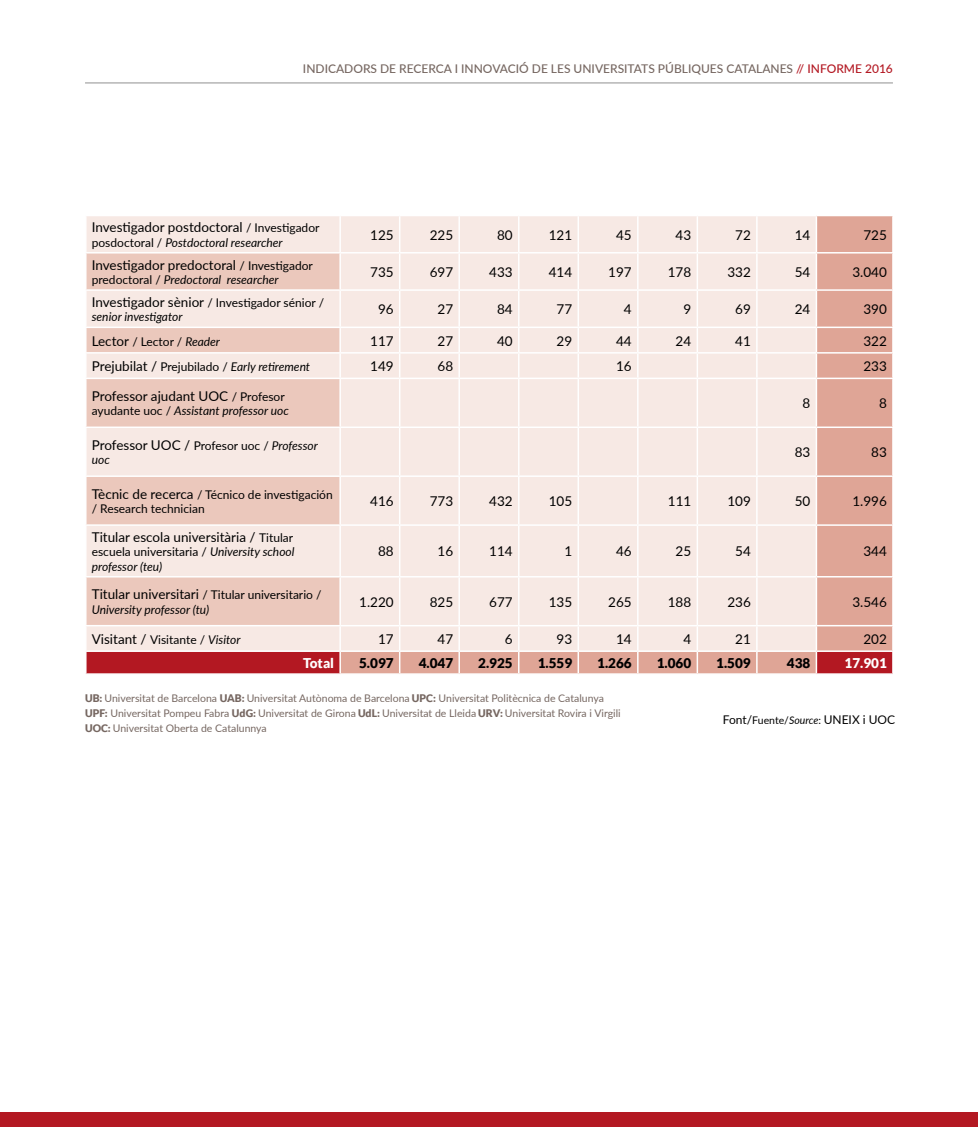
<style>
.page{position:relative;width:978px;height:1127px;background:#fff}
.page>*{position:absolute;margin:0;border:0;box-sizing:border-box;transform-origin:0 0}
.t1{font:13.5px "Lato";color:#000}
.t2{font:900 13.5px "Lato";color:#000}
.t3{font:900 13.5px "Lato";color:#fff}
.t4{font:italic 12px/14.4px "Lato";color:#000}
.t5{font:12px/14.4px "Lato";color:#000}
.t6{font:500 12px "Lato";color:#766761}
.t7{font:10.5px/15px "Lato";color:#766761}
.s1{color:#b31822}
.s2{font-size:12px}
.s3{font-style:normal}
.s4{font-size:13.5px}
.s5{font-style:italic}
.s6{font-style:normal;font-size:13.5px}
.s7{font-style:italic;font-size:12px}
.s8{font-weight:900}
.s9{font-size:10.5px}
.s10{font-style:italic;font-size:10.5px}
</style>
<div class="page">
<hr style="left:85px;top:82px;width:808px;height:1px;background:#9d9d9c">
<div style="left:0;top:1112px;width:978px;height:15px;background:#b31822"></div>
<svg style="left:86px;top:216px;width:807px;height:457px;background:#f1dad3"></svg>
<hr style="left:892px;top:652px;width:2px;height:21px;background:#fff">
<p class="t6" style="left:303px;top:60px;width:591px">INDICADORS DE RECERCA I INNOVACIÓ DE LES UNIVERSITATS PÚBLIQUES CATALANES <span class="s1">// INFORME 2016</span></p>
<p class="t1" style="left:92px;top:218px;width:229px">Investigador postdoctoral <span class="s2">/ Investigador</span></p>
<p class="t4" style="left:92px;top:235px;width:192px"><span class="s3">posdoctoral /</span> Postdoctoral researcher</p>
<p class="t1" style="left:92px;top:255px;width:223px">Investigador predoctoral <span class="s2">/ Investigador</span></p>
<p class="t4" style="left:92px;top:272px;width:188px"><span class="s3">predoctoral /</span> Predoctoral researcher</p>
<p class="t1" style="left:370px;top:225px;width:25px">125</p>
<p class="t1" style="left:430px;top:225px;width:25px">225</p>
<p class="t1" style="left:497px;top:225px;width:17px">80</p>
<p class="t1" style="left:549px;top:225px;width:25px">121</p>
<p class="t1" style="left:616px;top:225px;width:17px">45</p>
<p class="t1" style="left:676px;top:225px;width:17px">43</p>
<p class="t1" style="left:735px;top:225px;width:17px">72</p>
<p class="t1" style="left:795px;top:225px;width:17px">14</p>
<p class="t1" style="left:863px;top:225px;width:25px">725</p>
<p class="t1" style="left:370px;top:262px;width:25px">735</p>
<p class="t1" style="left:430px;top:262px;width:25px">697</p>
<p class="t1" style="left:489px;top:262px;width:25px">433</p>
<p class="t1" style="left:549px;top:262px;width:25px">414</p>
<p class="t1" style="left:608px;top:262px;width:25px">197</p>
<p class="t1" style="left:668px;top:262px;width:25px">178</p>
<p class="t1" style="left:727px;top:262px;width:25px">332</p>
<p class="t1" style="left:795px;top:262px;width:17px">54</p>
<p class="t1" style="left:852px;top:262px;width:36px">3.040</p>
<p class="t5" style="left:92px;top:295px;width:234px"><span class="s4">Investigador sènior</span> / Investigador sénior / <span class="s5">senior investigator</span></p>
<p class="t1" style="left:378px;top:300px;width:17px">96</p>
<p class="t1" style="left:438px;top:300px;width:17px">27</p>
<p class="t1" style="left:497px;top:300px;width:17px">84</p>
<p class="t1" style="left:557px;top:300px;width:17px">77</p>
<p class="t1" style="left:624px;top:300px;width:9px">4</p>
<p class="t1" style="left:683px;top:300px;width:9px">9</p>
<p class="t1" style="left:735px;top:300px;width:17px">69</p>
<p class="t1" style="left:795px;top:300px;width:17px">24</p>
<p class="t1" style="left:863px;top:300px;width:25px">390</p>
<p class="t5" style="left:92px;top:333px;width:130px"><span class="s4">Lector</span> / Lector / <span class="s5">Reader</span></p>
<p class="t1" style="left:370px;top:331px;width:25px">117</p>
<p class="t1" style="left:438px;top:331px;width:17px">27</p>
<p class="t1" style="left:497px;top:331px;width:17px">40</p>
<p class="t1" style="left:557px;top:331px;width:17px">29</p>
<p class="t1" style="left:616px;top:331px;width:17px">44</p>
<p class="t1" style="left:676px;top:331px;width:17px">24</p>
<p class="t1" style="left:735px;top:331px;width:17px">41</p>
<p class="t1" style="left:863px;top:331px;width:25px">322</p>
<p class="t4" style="left:92px;top:359px;width:220px"><span class="s6">Prejubilat /</span> <span class="s3">Prejubilado /</span> Early retirement</p>
<p class="t1" style="left:370px;top:356px;width:25px">149</p>
<p class="t1" style="left:438px;top:356px;width:17px">68</p>
<p class="t1" style="left:616px;top:356px;width:17px">16</p>
<p class="t1" style="left:863px;top:356px;width:25px">233</p>
<p class="t1" style="left:92px;top:386px;width:194px">Professor ajudant UOC <span class="s2">/ Profesor</span></p>
<p class="t4" style="left:92px;top:403px;width:199px"><span class="s3">ayudante uoc /</span> Assistant professor uoc</p>
<p class="t1" style="left:803px;top:394px;width:9px">8</p>
<p class="t1" style="left:879px;top:394px;width:9px">8</p>
<p class="t1" style="left:92px;top:435px;width:228px">Professor UOC / <span class="s2">Profesor uoc /</span> <span class="s7">Professor</span></p>
<p class="t4" style="left:92px;top:452px;width:20px">uoc</p>
<p class="t1" style="left:795px;top:443px;width:17px">83</p>
<p class="t1" style="left:871px;top:443px;width:17px">83</p>
<p class="t5" style="left:92px;top:487px;width:243px"><span class="s4">Tècnic de recerca</span> / Técnico de investigación / Research technician</p>
<p class="t1" style="left:370px;top:491px;width:25px">416</p>
<p class="t1" style="left:430px;top:491px;width:25px">773</p>
<p class="t1" style="left:489px;top:491px;width:25px">432</p>
<p class="t1" style="left:549px;top:491px;width:25px">105</p>
<p class="t1" style="left:668px;top:491px;width:25px">111</p>
<p class="t1" style="left:727px;top:491px;width:25px">109</p>
<p class="t1" style="left:795px;top:491px;width:17px">50</p>
<p class="t1" style="left:852px;top:491px;width:36px">1.996</p>
<p class="t1" style="left:92px;top:527px;width:203px">Titular escola universitària / <span class="s2">Titular</span></p>
<p class="t4" style="left:92px;top:544px;width:204px"><span class="s3">escuela universitaria /</span> University school professor (teu)</p>
<p class="t1" style="left:378px;top:542px;width:17px">88</p>
<p class="t1" style="left:438px;top:542px;width:17px">16</p>
<p class="t1" style="left:489px;top:542px;width:25px">114</p>
<p class="t1" style="left:564px;top:542px;width:9px">1</p>
<p class="t1" style="left:616px;top:542px;width:17px">46</p>
<p class="t1" style="left:676px;top:542px;width:17px">25</p>
<p class="t1" style="left:735px;top:542px;width:17px">54</p>
<p class="t1" style="left:863px;top:542px;width:25px">344</p>
<p class="t4" style="left:92px;top:587px;width:231px"><span class="s6">Titular universitari</span> <span class="s3">/ Titular universitario /<br></span>University professor (tu)</p>
<p class="t1" style="left:359px;top:592px;width:36px">1.220</p>
<p class="t1" style="left:430px;top:592px;width:25px">825</p>
<p class="t1" style="left:489px;top:592px;width:25px">677</p>
<p class="t1" style="left:549px;top:592px;width:25px">135</p>
<p class="t1" style="left:608px;top:592px;width:25px">265</p>
<p class="t1" style="left:668px;top:592px;width:25px">188</p>
<p class="t1" style="left:727px;top:592px;width:25px">236</p>
<p class="t1" style="left:852px;top:592px;width:36px">3.546</p>
<p class="t5" style="left:92px;top:632px;width:150px"><span class="s4">Visitant /</span> Visitante / <span class="s5">Visitor</span></p>
<p class="t1" style="left:378px;top:629px;width:17px">17</p>
<p class="t1" style="left:438px;top:629px;width:17px">47</p>
<p class="t1" style="left:505px;top:629px;width:9px">6</p>
<p class="t1" style="left:557px;top:629px;width:17px">93</p>
<p class="t1" style="left:616px;top:629px;width:17px">14</p>
<p class="t1" style="left:683px;top:629px;width:9px">4</p>
<p class="t1" style="left:735px;top:629px;width:17px">21</p>
<p class="t1" style="left:863px;top:629px;width:25px">202</p>
<p class="t3" style="left:303px;top:655px;width:33px">Total</p>
<p class="t2" style="left:359px;top:655px;width:36px">5.097</p>
<p class="t2" style="left:419px;top:655px;width:36px">4.047</p>
<p class="t2" style="left:478px;top:655px;width:36px">2.925</p>
<p class="t2" style="left:538px;top:655px;width:36px">1.559</p>
<p class="t2" style="left:597px;top:655px;width:36px">1.266</p>
<p class="t2" style="left:657px;top:655px;width:36px">1.060</p>
<p class="t2" style="left:716px;top:655px;width:36px">1.509</p>
<p class="t2" style="left:787px;top:655px;width:25px">438</p>
<p class="t3" style="left:844px;top:655px;width:44px">17.901</p>
<p class="t7" style="left:85px;top:690px;width:537px"><span class="s8">UB:</span> Universitat de Barcelona <span class="s8">UAB:</span> Universitat Autònoma de Barcelona <span class="s8">UPC:</span> Universitat Politècnica de Catalunya<br><span class="s8">UPF:</span> Universitat Pompeu Fabra <span class="s8">UdG:</span> Universitat de Girona <span class="s8">UdL:</span> Universitat de Lleida <span class="s8">URV:</span> Universitat Rovira i Virgili<br><span class="s8">UOC:</span> Universitat Oberta de Catalunnya</p>
<p class="t5" style="left:723px;top:712px;width:174px">Font/<span class="s9">Fuente/</span><span class="s10">Source</span><span class="s9">:</span> UNEIX i UOC</p>
</div>
